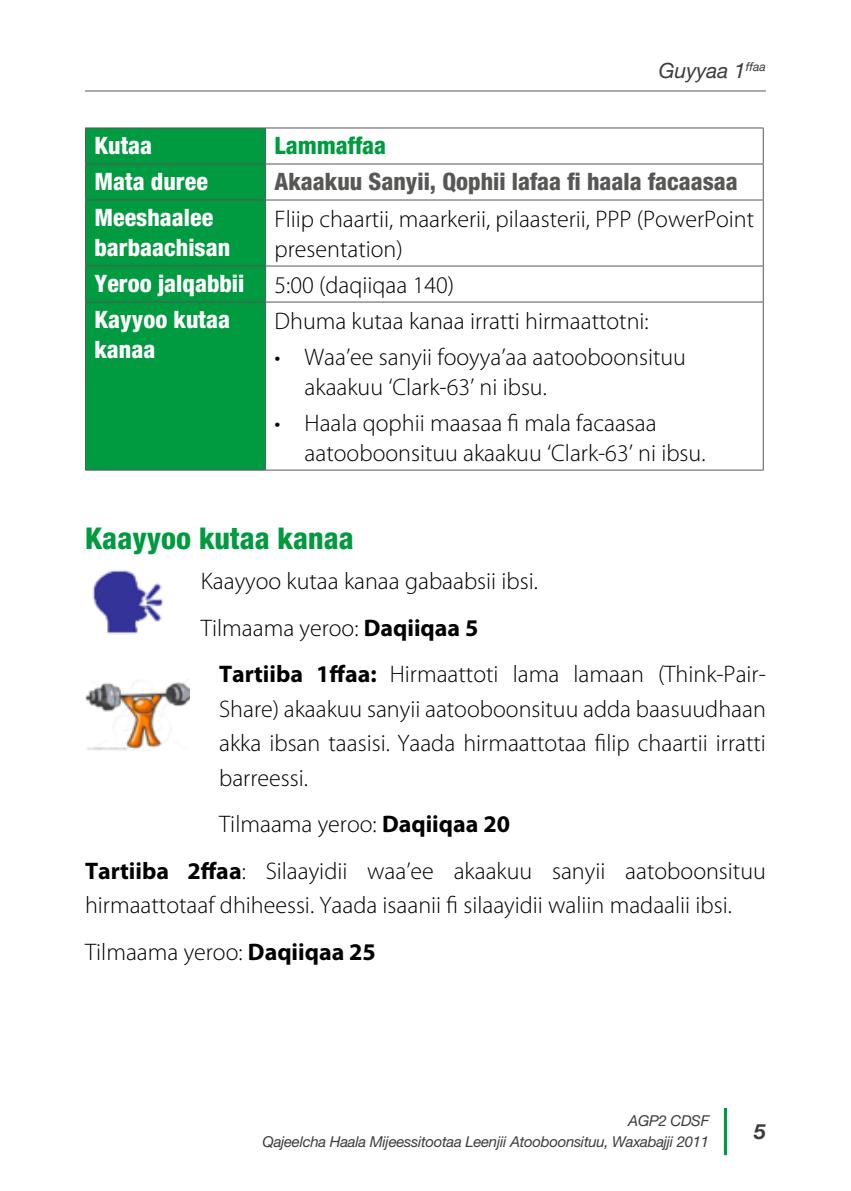
<style>
.page{position:relative;width:851px;height:1191px;background:#fff}
.page>*{position:absolute;margin:0;border:0;box-sizing:border-box;transform-origin:0 0}
.t1{font:800 condensed 30px "Helvetica Neue LT Std";color:#009a40}
.t2{font:300 24px/30px "Myriad Pro";color:#000}
.t3{font:800 condensed 24px/30px "Helvetica Neue LT Std";color:#fff}
.t4{font:800 condensed 24px "Helvetica Neue LT Std";color:#575756}
.t5{font:800 condensed 24px "Helvetica Neue LT Std";color:#009a40}
.t6{font:italic 21px "Helvetica Neue LT Std";color:#3c3c3b}
.t7{font:italic 700 21px "Helvetica Neue LT Std";color:#3c3c3b}
.t8{font:italic 15px/21px "Helvetica Neue LT Std";letter-spacing:-.02em;color:#3c3c3b;text-align:right}
.s1{font-weight:700}
</style>
<div class="page">
<svg style="left:723px;top:1108px;width:4px;height:47px"></svg>
<hr style="left:85px;top:90px;width:680px;height:1px;background:#575756">
<div style="left:86px;top:128px;width:179px;height:341px;background:#009a40"></div>
<hr style="left:85px;top:163px;width:180px;height:1px;background:#575756">
<hr style="left:85px;top:199px;width:180px;height:1px;background:#575756">
<hr style="left:85px;top:265px;width:180px;height:1px;background:#575756">
<hr style="left:85px;top:301px;width:180px;height:1px;background:#575756">
<hr style="left:265px;top:163px;width:498px;height:1px;background:#575756">
<hr style="left:265px;top:199px;width:498px;height:1px;background:#575756">
<hr style="left:265px;top:265px;width:498px;height:1px;background:#575756">
<hr style="left:265px;top:301px;width:498px;height:1px;background:#575756">
<hr style="left:265px;top:127px;width:498px;height:1px;background:#575756">
<hr style="left:762px;top:128px;width:1px;height:36px;background:#575756">
<hr style="left:762px;top:164px;width:1px;height:36px;background:#575756">
<hr style="left:762px;top:200px;width:1px;height:66px;background:#575756">
<hr style="left:762px;top:266px;width:1px;height:36px;background:#575756">
<hr style="left:762px;top:302px;width:1px;height:168px;background:#575756">
<hr style="left:265px;top:469px;width:498px;height:1px;background:#575756">
<hr style="left:85px;top:127px;width:180px;height:1px;background:#575756">
<hr style="left:85px;top:128px;width:1px;height:36px;background:#575756">
<hr style="left:265px;top:128px;width:1px;height:36px;background:#575756">
<hr style="left:85px;top:164px;width:1px;height:36px;background:#575756">
<hr style="left:265px;top:164px;width:1px;height:36px;background:#575756">
<hr style="left:85px;top:200px;width:1px;height:66px;background:#575756">
<hr style="left:265px;top:200px;width:1px;height:66px;background:#575756">
<hr style="left:85px;top:266px;width:1px;height:36px;background:#575756">
<hr style="left:265px;top:266px;width:1px;height:36px;background:#575756">
<hr style="left:85px;top:302px;width:1px;height:168px;background:#575756">
<hr style="left:265px;top:302px;width:1px;height:168px;background:#575756">
<hr style="left:85px;top:469px;width:180px;height:1px;background:#575756">
<img style="left:92px;top:570px;width:72px;height:64px">
<img style="left:85px;top:681px;width:104px;height:69px">
<p class="t6" style="left:658px;top:57px;width:109px">Guyyaa 1<sup>ffaa</sup></p>
<p class="t3" style="left:94px;top:130px;width:59px">Kutaa</p>
<p class="t5" style="left:274px;top:131px;width:113px">Lammaffaa</p>
<p class="t3" style="left:94px;top:166px;width:115px">Mata duree</p>
<p class="t4" style="left:274px;top:167px;width:464px">Akaakuu Sanyii, Qophii lafaa fi haala facaasaa</p>
<p class="t3" style="left:94px;top:202px;width:137px">Meeshaalee barbaachisan</p>
<p class="t2" style="left:274px;top:204px;width:481px">Fliip chaartii, maarkerii, pilaasterii, PPP (PowerPoint presentation)</p>
<p class="t3" style="left:94px;top:268px;width:151px">Yeroo jalqabbii</p>
<p class="t2" style="left:274px;top:270px;width:181px">5:00 (daqiiqaa 140)</p>
<p class="t3" style="left:94px;top:304px;width:137px">Kayyoo kutaa kanaa</p>
<p class="t2" style="left:274px;top:306px;width:375px">Dhuma kutaa kanaa irratti hirmaattotni:</p>
<p class="t2" style="left:304px;top:342px;width:383px;text-indent:-30px">• Waa’ee sanyii fooyya’aa aatooboonsituu akaakuu ‘Clark-63’ ni ibsu.</p>
<p class="t2" style="left:304px;top:408px;width:402px;text-indent:-30px">• Haala qophii maasaa fi mala facaasaa aatooboonsituu akaakuu ‘Clark-63’ ni ibsu.</p>
<p class="t1" style="left:85px;top:519px;width:270px">Kaayyoo kutaa kanaa</p>
<p class="t2" style="left:201px;top:557px;width:338px;line-height:46.5px">Kaayyoo kutaa kanaa gabaabsii ibsi.<br>Tilmaama yeroo: <span class="s1">Daqiiqaa 5</span></p>
<p class="t2" style="left:219px;top:656px;width:548px;line-height:34.5px;text-align:justify"><span class="s1">Tartiiba 1ffaa:</span> Hirmaattoti lama lamaan (Think-Pair-Share) akaakuu sanyii aatooboonsituu adda baasuudhaan akka ibsan taasisi. Yaada hirmaattotaa filip chaartii irratti barreessi.</p>
<p class="t2" style="left:85px;top:800px;width:682px;line-height:46.5px;text-indent:134px">Tilmaama yeroo: <span class="s1">Daqiiqaa 20<br>Tartiiba 2ffaa</span>: Silaayidii waa’ee akaakuu sanyii aatoboonsituu</p>
<p class="t2" style="left:85px;top:881px;width:648px;line-height:46.5px">hirmaattotaaf dhiheessi. Yaada isaanii fi silaayidii waliin madaalii ibsi.<br>Tilmaama yeroo: <span class="s1">Daqiiqaa 25</span></p>
<p class="t8" style="left:262px;top:1110px;width:448px">AGP2 CDSF<br>Qajeelcha Haala Mijeessitootaa Leenjii Atooboonsituu, Waxabajji 2011</p>
<p class="t7" style="left:754px;top:1118px;width:13px">5</p>
</div>
